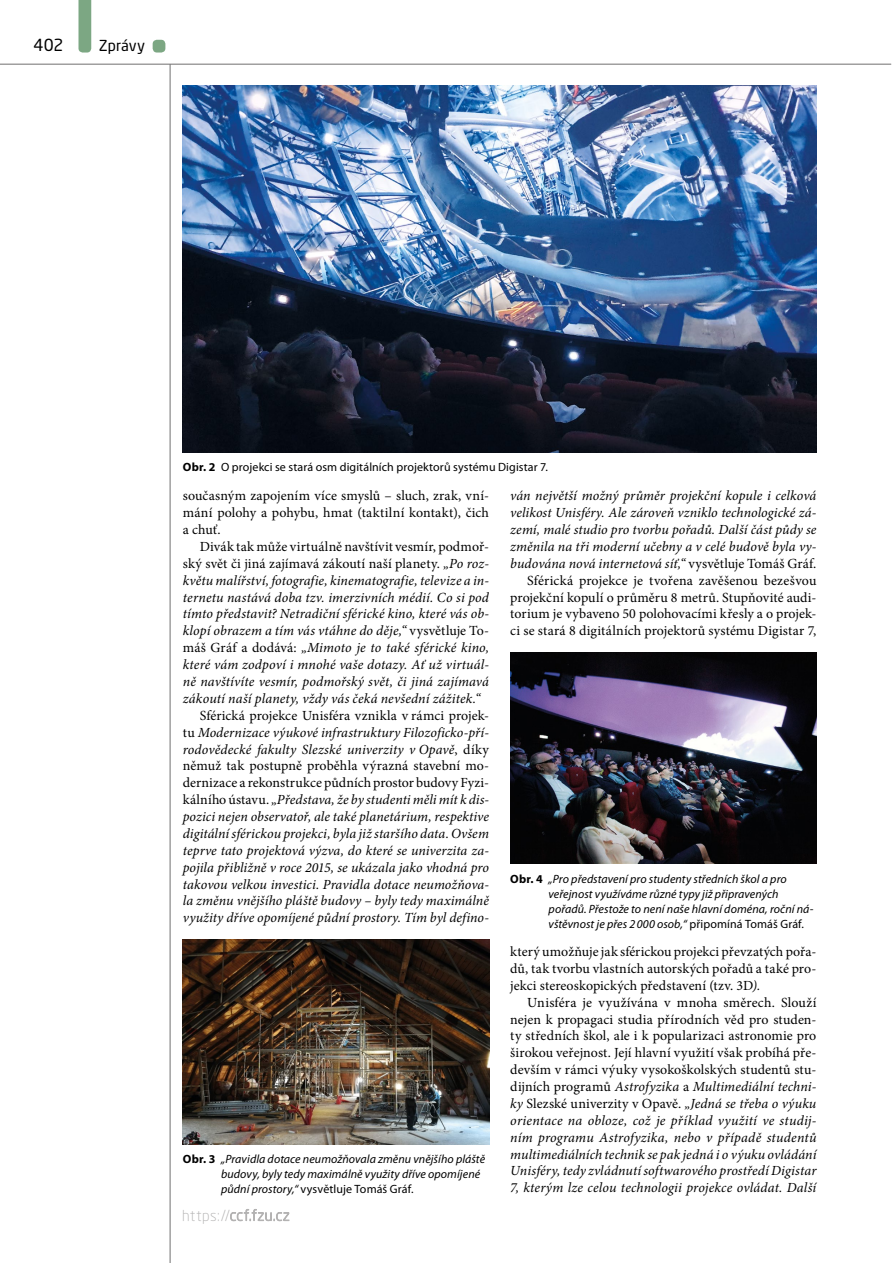
<style>
.page{position:relative;width:893px;height:1263px;background:#fff}
.page>*{position:absolute;margin:0;border:0;box-sizing:border-box;transform-origin:0 0}
.t1{font:16.5px "Neo Sans Pro";color:#000}
.t2{font:15px "Neo Sans Pro";letter-spacing:.005em;color:#000}
.t3{font:italic 13.95px/17px "Minion Pro";letter-spacing:.005em;color:#000;text-align:justify}
.t4{font:13.95px/17px "Minion Pro";letter-spacing:.01em;color:#000;text-align:justify}
.t5{font:italic 12px/15px "Myriad Pro";letter-spacing:.005em;color:#000}
.t6{font:12px "Myriad Pro";letter-spacing:.01em;color:#000}
.s1{font-weight:700}
.s2{font-style:normal}
.s3{font-weight:700;font-style:normal}
.s4{font-style:italic}
</style>
<div class="page">
<hr style="left:170px;top:64px;width:1px;height:1199px;background:#706f6f">
<hr style="left:0;top:64px;width:891px;height:1px;background:#706f6f">
<svg style="left:230px;top:1209px;width:60px;height:12px"></svg>
<svg style="left:78px;top:0;width:13px;height:53px"></svg>
<div style="left:153px;top:40px;width:12px;height:13px;background:#7ca783;border-radius:4px"></div>
<img style="left:183px;top:85px;width:633px;height:367px">
<img style="left:183px;top:939px;width:306px;height:205px">
<img style="left:510px;top:652px;width:306px;height:212px">
<p class="t1" style="left:33px;top:35px;width:32px">402</p>
<p class="t2" style="left:99px;top:36px;width:48px">Zprávy</p>
<p class="t6" style="left:183px;top:460px;width:367px"><span class="s1">Obr. 2</span> O projekci se stará osm digitálních projektorů systému Digistar 7.</p>
<p class="t4" style="left:183px;top:487px;width:308px">současným zapojením více smyslů – sluch, zrak, vní&shy;mání polohy a pohybu, hmat (taktilní kontakt), čich a chuť.</p>
<p class="t3" style="left:183px;top:538px;width:308px;text-indent:17px"><span class="s2">Divák tak může virtuálně navštívit vesmír, podmoř&shy;ský svět či jiná zajímavá zákoutí naší planety.</span> „Po roz&shy;květu malířství, fotografie, kinematografie, televize a in&shy;ternetu nastává doba tzv. imerzivních médií. Co si pod tímto představit? Netradiční sférické kino, které vás ob&shy;klopí obrazem a tím vás vtáhne do děje,“ <span class="s2">vysvětluje To&shy;máš Gráf a dodává:</span> „Mimoto je to také sférické kino, které vám zodpoví i mnohé vaše dotazy. Ať už virtuál&shy;ně navštívíte vesmír, podmořský svět, či jiná zajímavá zákoutí naší planety, vždy vás čeká nevšední zážitek.“</p>
<p class="t3" style="left:183px;top:707px;width:308px;text-indent:17px"><span class="s2">Sférická projekce Unisféra vznikla v rámci projek&shy;tu</span> Modernizace výukové infrastruktury Filozoficko-pří&shy;rodovědecké fakulty Slezské univerzity v Opavě<span class="s2">, díky němuž tak postupně proběhla výrazná stavební mo&shy;dernizace a rekonstrukce půdních prostor budovy Fyzi&shy;kálního ústavu.</span> „Představa, že by studenti měli mít k dis&shy;pozici nejen observatoř, ale také planetárium, respektive digitální sférickou projekci, byla již staršího data. Ovšem teprve tato projektová výzva, do které se univerzita za&shy;pojila přibližně v roce 2015, se ukázala jako vhodná pro takovou velkou investici. Pravidla dotace neumožňova&shy;la změnu vnějšího pláště budovy – byly tedy maximálně využity dříve opomíjené půdní prostory. Tím byl defino-</p>
<p class="t5" style="left:221px;top:1151px;width:265px;text-indent:-38px"><span class="s3">Obr. 3</span> „Pravidla dotace neumožňovala změnu vnějšího pláště budovy, byly tedy maximálně využity dříve opomíjené půdní prostory,“ <span class="s2">vysvětluje Tomáš Gráf.</span></p>
<p class="t3" style="left:510px;top:487px;width:308px;text-align:right">ván největší možný průměr projekční kopule i celková velikost Unisféry. Ale zároveň vzniklo technologické zá&shy;zemí, malé studio pro tvorbu pořadů. Další část půdy se změnila na tři moderní učebny a v celé budově byla vy&shy;budována nová internetová síť,“ <span class="s2">vysvětluje Tomáš Gráf.<br>Sférická projekce je tvořena zavěšenou bezešvou projekční kopulí o průměru 8 metrů. Stupňovité audi&shy;torium je vybaveno 50 polohovacími křesly a o projek&shy;ci se stará 8 digitálních projektorů systému Digistar 7,</span></p>
<p class="t5" style="left:549px;top:871px;width:266px;text-indent:-38px"><span class="s3">Obr. 4</span> „Pro představení pro studenty středních škol a pro veřejnost využíváme různé typy již připravených pořadů. Přestože to není naše hlavní doména, roční ná&shy;vštěvnost je přes 2 000 osob,“ <span class="s2">připomíná Tomáš Gráf.</span></p>
<p class="t4" style="left:510px;top:943px;width:308px">který umožňuje jak sférickou projekci převzatých pořa&shy;dů, tak tvorbu vlastních autorských pořadů a také pro&shy;jekci stereoskopických představení (tzv. 3D<span class="s4">).</span></p>
<p class="t3" style="left:510px;top:994px;width:308px;text-indent:17px"><span class="s2">Unisféra je využívána v mnoha směrech. Slouží nejen k propagaci studia přírodních věd pro studen&shy;ty středních škol, ale i k popularizaci astronomie pro širokou veřejnost. Její hlavní využití však probíhá pře&shy;devším v rámci výuky vysokoškolských studentů stu&shy;dijních programů</span> Astrofyzika <span class="s2">a</span> Multimediální techni&shy;ky <span class="s2">Slezské univerzity v Opavě.</span> „Jedná se třeba o výuku orientace na obloze, což je příklad využití ve studij&shy;ním programu Astrofyzika, nebo v případě studentů multimediálních technik se pak jedná i o výuku ovládání Unisféry, tedy zvládnutí softwarového prostředí Digistar 7, kterým lze celou technologii projekce ovládat. Další</p>
</div>
